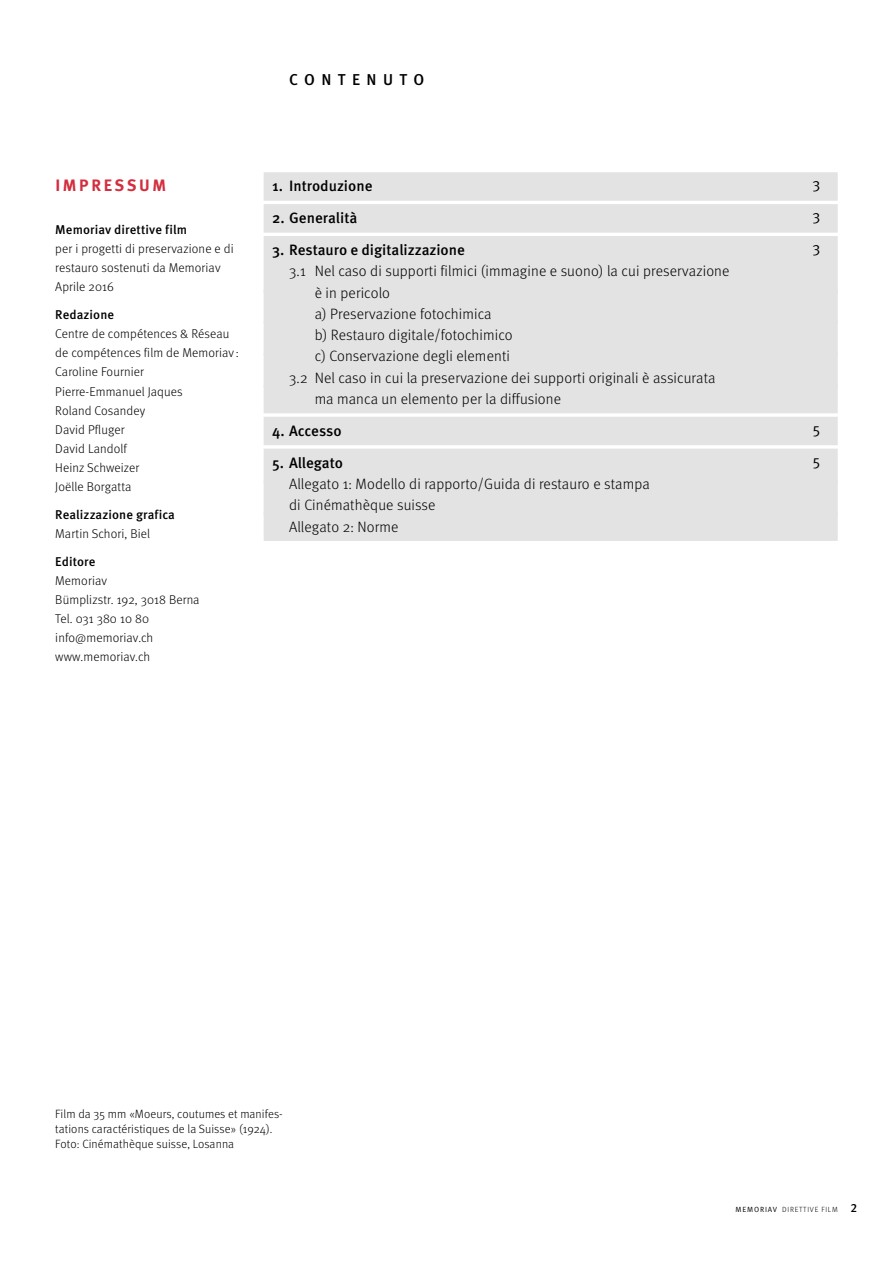
<style>
.page{position:relative;width:893px;height:1263px;background:#fff}
.page>*{position:absolute;margin:0;border:0;box-sizing:border-box;transform-origin:0 0}
.t1{font:700 16.5px "Meta Pro";letter-spacing:.16em;color:#d32e3f}
.t2{font:500 15.75px "Meta Pro";letter-spacing:.41em;color:#000}
.t3{font:300 15px/21.3px "Meta";letter-spacing:.01em;color:#000}
.t4{font:500 15px "Meta Pro";color:#000}
.t5{font:15px/32px "Meta Pro";color:#000;text-align:justify}
.t6{font:300 12.75px/19.2px "Meta";letter-spacing:.01em;color:#000}
.t7{font:500 12.75px "Meta Pro";letter-spacing:.01em;color:#000}
.t8{font:300 12px/14.9px "Meta";letter-spacing:.01em;color:#000}
.t9{font:300 7.5px "Meta";letter-spacing:.1em;color:#000}
.s1{font-family:"Meta Pro";font-weight:400}
.s2{font-family:"Meta Pro";font-weight:500;font-size:12px}
</style>
<div class="page">
<div style="left:264px;top:172px;width:574px;height:29px;background:#e3e3e3"></div>
<div style="left:264px;top:204px;width:574px;height:29px;background:#e3e3e3"></div>
<div style="left:264px;top:236px;width:574px;height:57px;background:#e3e3e3"></div>
<div style="left:264px;top:289px;width:574px;height:35px;background:#e3e3e3"></div>
<div style="left:264px;top:321px;width:574px;height:35px;background:#e3e3e3"></div>
<div style="left:264px;top:353px;width:574px;height:34px;background:#e3e3e3"></div>
<div style="left:264px;top:385px;width:574px;height:28px;background:#e3e3e3"></div>
<div style="left:264px;top:417px;width:574px;height:28px;background:#e3e3e3"></div>
<div style="left:264px;top:449px;width:574px;height:34px;background:#e3e3e3"></div>
<div style="left:264px;top:480px;width:574px;height:35px;background:#e3e3e3"></div>
<div style="left:264px;top:512px;width:574px;height:29px;background:#e3e3e3"></div>
<p class="t2" style="left:289px;top:70px;width:137px">Conte nuto</p>
<p class="t1" style="left:55px;top:175px;width:112px">IMPRESSUM</p>
<p class="t7" style="left:55px;top:221px;width:133px">Memoriav direttive film</p>
<p class="t6" style="left:55px;top:239px;width:180px">per i progetti di preservazione e di restauro sostenuti da Memoriav<br>Aprile 2016</p>
<p class="t7" style="left:55px;top:306px;width:60px">Redazione</p>
<p class="t6" style="left:55px;top:324px;width:185px">Centre de compétences &amp; Réseau de compétences film de Memoriav :<br>Caroline Fournier<br>Pierre-Emmanuel Jaques<br>Roland Cosandey<br>David Pfluger<br>David Landolf<br>Heinz Schweizer<br>Joëlle Borgatta</p>
<p class="t7" style="left:55px;top:506px;width:121px">Realizzazione grafica</p>
<p class="t6" style="left:55px;top:524px;width:96px">Martin Schori, Biel</p>
<p class="t7" style="left:55px;top:553px;width:42px">Editore</p>
<p class="t6" style="left:55px;top:571px;width:146px">Memoriav<br>Bümplizstr. 192, 3018 Berna<br>Tel. 031 380 10 80 info@memoriav.ch www.memoriav.ch</p>
<p class="t4" style="left:272px;top:177px;width:102px">1. Introduzione</p>
<p class="t4" style="left:272px;top:209px;width:87px">2. Generalità</p>
<p class="t4" style="left:272px;top:240px;width:194px">3. Restauro e digitalizzazione</p>
<p class="t3" style="left:289px;top:260px;width:442px">3.1 Nel caso di supporti filmici (immagine e suono) la cui preservazione</p>
<p class="t3" style="left:315px;top:282px;width:77px">è in pericolo</p>
<p class="t3" style="left:315px;top:303px;width:178px">a) Preservazione fotochimica</p>
<p class="t3" style="left:315px;top:324px;width:200px">b) Restauro digitale/fotochimico</p>
<p class="t3" style="left:315px;top:345px;width:197px">c) Conservazione degli elementi</p>
<p class="t3" style="left:289px;top:367px;width:428px">3.2 Nel caso in cui la preservazione dei supporti originali è assicurata</p>
<p class="t3" style="left:315px;top:388px;width:248px">ma manca un elemento per la diffusione</p>
<p class="t4" style="left:272px;top:421px;width:71px">4. Accesso</p>
<p class="t4" style="left:272px;top:453px;width:72px">5. Allegato</p>
<p class="t3" style="left:289px;top:473px;width:362px">Allegato 1: Modello di rapporto/Guida di restauro e stampa di Cinémathèque suisse<br>Allegato 2: Norme</p>
<p class="t5" style="left:812px;top:171px;width:10px">3<br>3<br>3</p>
<p class="t5" style="left:812px;top:415px;width:10px">5<br>5</p>
<p class="t8" style="left:55px;top:1107px;width:229px">Film da 35 mm «Moeurs, coutumes et manifes&shy;tations caractéristiques de la Suisse» (1924).<br>Foto: Cinémathèque suisse, Losanna</p>
<p class="t9" style="left:736px;top:1205px;width:123px"><span class="s1">MEMORIAV</span> Direttive Film <span class="s2">2</span></p>
</div>
